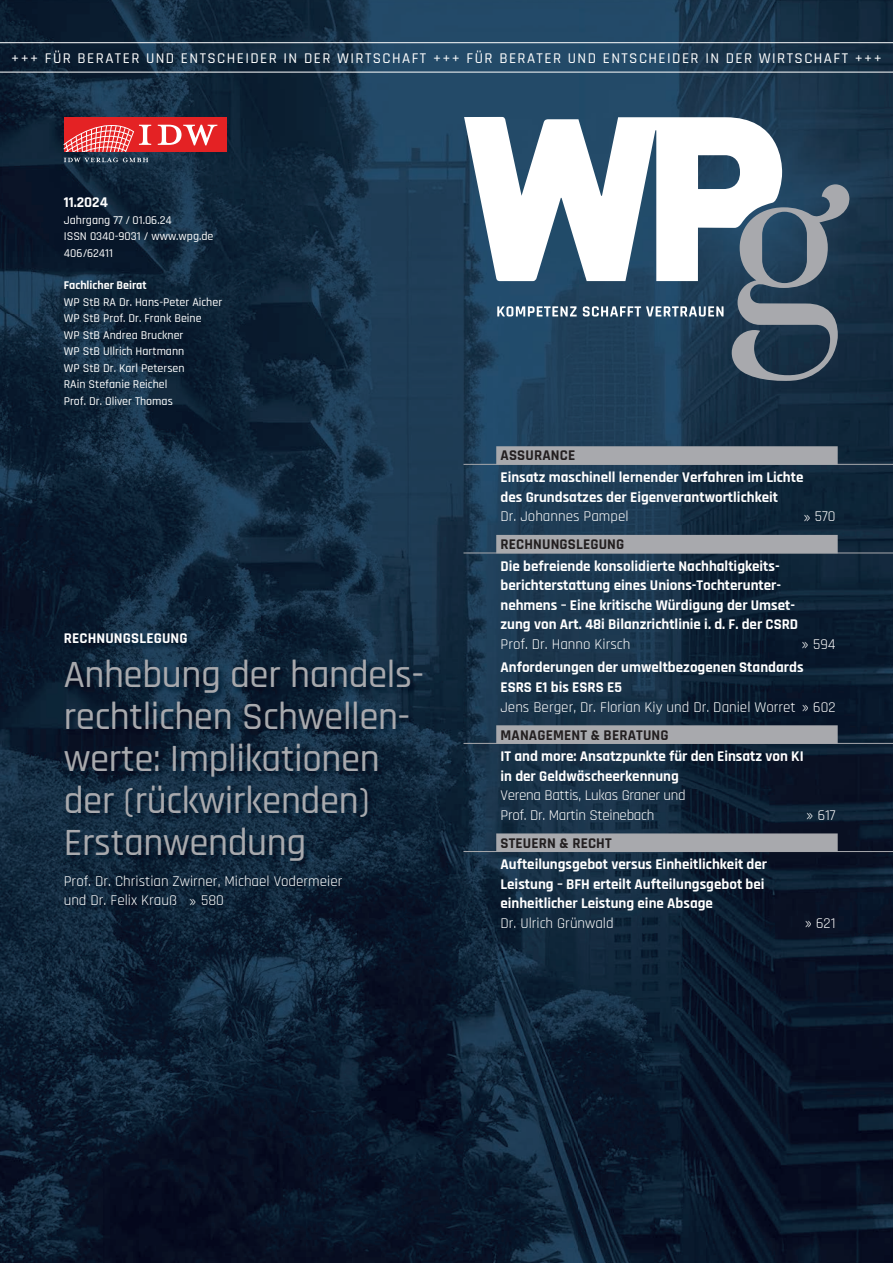
<style>
.page{position:relative;width:893px;height:1263px;background:#fff}
.page>*{position:absolute;margin:0;border:0;box-sizing:border-box;transform-origin:0 0}
.t1{font:500 39px/42px "Rajdhani";letter-spacing:-.01em;color:#a8a9ad}
.t2{font:700 15px/19.5px "Rajdhani";color:#fff}
.t3{font:15px/19.5px "Rajdhani";color:#fff}
.t4{font:500 15px "Rajdhani";letter-spacing:.095em;color:#fff}
.t5{font:700 15px "Rajdhani";letter-spacing:.01em;color:#231f20}
.t6{font:15px/19.5px "Rajdhani";letter-spacing:-.02em;color:#fff}
.t7{font:500 12px/16.5px "Rajdhani";color:#fff}
.t8{font:700 12px "Rajdhani";color:#fff}
.s1{font-size:19.35px}
.s2{font-weight:400;font-size:19.35px}
.s3{font-weight:400}
.s4{font-weight:700}
</style>
<div class="page">
<img style="left:262px;top:0;width:631px;height:526px">
<img style="left:0;top:0;width:262px;height:684px">
<img style="left:579px;top:526px;width:314px;height:737px">
<img style="left:262px;top:526px;width:317px;height:158px">
<img style="left:421px;top:684px;width:158px;height:579px">
<img style="left:0;top:684px;width:103px;height:579px">
<img style="left:103px;top:913px;width:318px;height:350px">
<svg style="left:0;top:43px;width:893px;height:29px;background:#1d3951"></svg>
<svg style="left:497px;top:306px;width:226px;height:10px"></svg>
<svg style="left:464px;top:117px;width:318px;height:164px"></svg>
<svg style="left:732px;top:184px;width:118px;height:198px;background:#556777"></svg>
<img style="left:63px;top:632px;width:367px;height:281px">
<div style="left:496px;top:446px;width:342px;height:19px;background:#a8a9ad"></div>
<hr style="left:463px;top:464px;width:430px;height:1px;background:#a8a9ad">
<div style="left:496px;top:535px;width:342px;height:18px;background:#a8a9ad"></div>
<hr style="left:463px;top:553px;width:430px;height:1px;background:#a8a9ad">
<div style="left:496px;top:725px;width:342px;height:19px;background:#a8a9ad"></div>
<hr style="left:463px;top:743px;width:430px;height:1px;background:#a8a9ad">
<div style="left:496px;top:833px;width:342px;height:19px;background:#a8a9ad"></div>
<hr style="left:463px;top:851px;width:430px;height:1px;background:#a8a9ad">
<div style="left:64px;top:117px;width:163px;height:35px;background:#e42224"></div>
<svg style="left:158px;top:125px;width:59px;height:20px"></svg>
<svg style="left:64px;top:124px;width:87px;height:28px"></svg>
<svg style="left:64px;top:158px;width:84px;height:4px"></svg>
<p class="t4" style="left:11px;top:49px;width:872px">+++ FÜR BERATER UND ENTSCHEIDER IN DER WIRTSCHAFT +++ FÜR BERATER UND ENTSCHEIDER IN DER WIRTSCHAFT +++</p>
<p class="t2" style="left:64px;top:193px;width:46px">11.2024</p>
<p class="t7" style="left:64px;top:212px;width:151px">Jahrgang 77 / 01.06.24<br>ISSN 0340-9031 / www.wpg.de<br>406/62411</p>
<p class="t8" style="left:64px;top:278px;width:84px">Fachlicher Beirat</p>
<p class="t7" style="left:64px;top:294px;width:160px">WP StB RA Dr. Hans-Peter Aicher<br>WP StB Prof. Dr. Frank Beine<br>WP StB Andrea Bruckner<br>WP StB Ullrich Hartmann<br>WP StB Dr. Karl Petersen<br>RAin Stefanie Reichel<br>Prof. Dr. Oliver Thomas</p>
<p class="t2" style="left:64px;top:629px;width:125px">RECHNUNGSLEGUNG</p>
<h1 class="t1" style="left:64px;top:655px;width:362px">Anhebung der handels&shy;rechtlichen Schwellen&shy;werte: Implikationen der (rückwirkenden)<br>Erstanwendung</h1>
<p class="t3" style="left:64px;top:871px;width:280px">Prof. Dr. Christian Zwirner, Michael Vodermeier und Dr. Felix Krauß <span class="s1">»</span> 580</p>
<p class="t5" style="left:500px;top:446px;width:76px">ASSURANCE</p>
<p class="t2" style="left:500px;top:468px;width:304px">Einsatz maschinell lernender Verfahren im Lichte des Grundsatzes der Eigenverantwortlichkeit</p>
<p class="t3" style="left:500px;top:507px;width:130px">Dr. Johannes Pampel</p>
<p class="t3" style="left:803px;top:507px;width:34px"><span class="s1">»</span> 570</p>
<p class="t5" style="left:500px;top:535px;width:125px">RECHNUNGSLEGUNG</p>
<p class="t2" style="left:500px;top:557px;width:299px">Die befreiende konsolidierte Nachhaltigkeits&shy;berichterstattung eines Unions-Tochterunter&shy;nehmens – Eine kritische Würdigung der Umset&shy;zung von Art. 48i Bilanzrichtlinie i. d. F. der CSRD</p>
<p class="t3" style="left:500px;top:635px;width:131px">Prof. Dr. Hanno Kirsch</p>
<p class="t2" style="left:500px;top:632px;width:337px;line-height:23.7px;text-indent:301px"><span class="s2">»</span> <span class="s3">594<br></span>Anforderungen der umweltbezogenen Standards</p>
<p class="t3" style="left:500px;top:678px;width:337px"><span class="s4">ESRS E1 bis ESRS E5<br></span>Jens Berger, Dr. Florian Kiy und Dr. Daniel Worret <span class="s1">»</span> 602</p>
<p class="t5" style="left:500px;top:725px;width:170px">MANAGEMENT &amp; BERATUNG</p>
<p class="t2" style="left:500px;top:747px;width:305px">IT and more: Ansatzpunkte für den Einsatz von KI in der Geldwäscheerkennung</p>
<p class="t6" style="left:500px;top:786px;width:187px">Verena Battis, Lukas Graner und<br>Prof. Dr. Martin Steinebach</p>
<p class="t3" style="left:806px;top:805px;width:31px"><span class="s1">»</span> 617</p>
<p class="t5" style="left:500px;top:834px;width:113px">STEUERN &amp; RECHT</p>
<p class="t2" style="left:500px;top:855px;width:268px">Aufteilungsgebot versus Einheitlichkeit der<br>Leistung – BFH erteilt Aufteilungs gebot bei einheitlicher Leistung eine Absage</p>
<p class="t3" style="left:500px;top:914px;width:115px">Dr. Ulrich Grünwald</p>
<p class="t3" style="left:805px;top:914px;width:32px"><span class="s1">»</span> 621</p>
</div>
